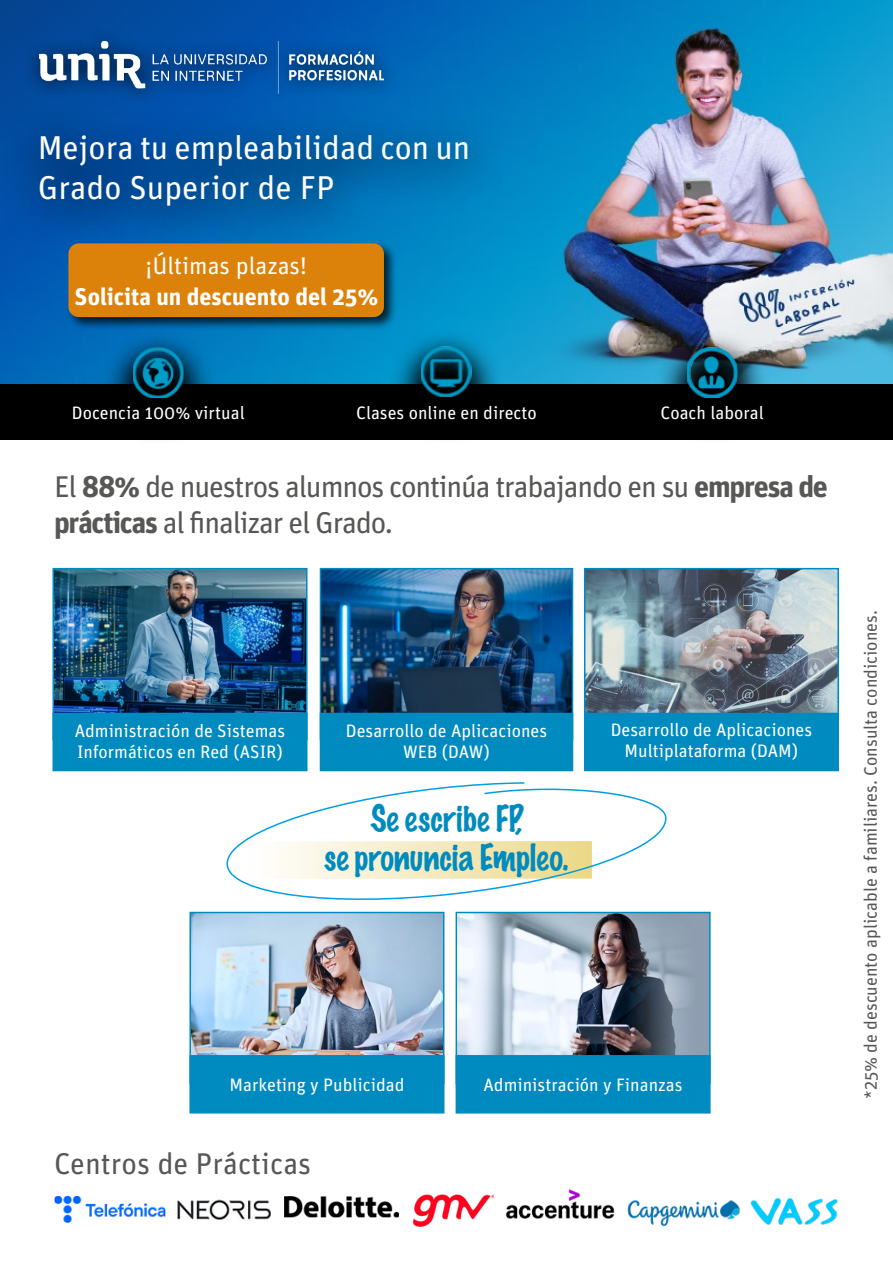
<style>
.page{position:relative;width:893px;height:1263px;background:#fff}
.page>*{position:absolute;margin:0;border:0;box-sizing:border-box;transform-origin:0 0}
.t1{font:33px/39.6px "Unit OT";color:#fff}
.t2{font:100 33px/39.6px "Marker Felt";letter-spacing:-.005em;color:#008bbf;text-align:center}
.t3{font:30px/36px "Unit OT";letter-spacing:-.04em;color:#575756}
.t4{font:30px "Unit OT";color:#575756}
.t5{font:700 24px "Unit OT";color:#fff}
.t6{font:24px "Unit OT";color:#fff}
.t7{font:18px/21.6px "Unit OT";color:#fff;text-align:center}
.t8{font:18px "Unit OT";color:#575756}
.s1{font-weight:700}
</style>
<div class="page">
<img style="left:0;top:0;width:892px;height:384px">
<div style="left:0;top:384px;width:893px;height:56px;background:#000"></div>
<svg style="left:101px;top:331px;width:114px;height:53px;background:#0069aa"></svg>
<img style="left:133px;top:347px;width:50px;height:51px">
<img style="left:655px;top:330px;width:114px;height:54px">
<img style="left:687px;top:347px;width:50px;height:51px">
<div style="left:66px;top:240px;width:332px;height:91px;background:#000;opacity:.75"></div>
<div style="left:68px;top:243px;width:316px;height:74px;background:#dc820a;border-radius:10px"></div>
<svg style="left:389px;top:330px;width:114px;height:54px;background:#048aba"></svg>
<img style="left:421px;top:346px;width:51px;height:51px">
<svg style="left:4px;top:109px;width:500px;height:138px;background:#035fa6"></svg>
<div style="left:24px;top:27px;width:375px;height:78px;background:#000;opacity:.75"></div>
<img style="left:39px;top:42px;width:345px;height:51px">
<img style="left:587px;top:571px;width:249px;height:142px">
<div style="left:584px;top:568px;width:255px;height:172px;border:2px solid #008bc0"></div>
<img style="left:323px;top:571px;width:247px;height:142px">
<div style="left:320px;top:568px;width:253px;height:172px;border:2px solid #008bc0"></div>
<div style="left:320px;top:713px;width:253px;height:58px;background:#008bc0"></div>
<div style="left:584px;top:713px;width:255px;height:58px;background:#008bc0"></div>
<img style="left:55px;top:571px;width:250px;height:142px">
<div style="left:52px;top:568px;width:256px;height:172px;border:2px solid #008bc0"></div>
<div style="left:52px;top:713px;width:256px;height:58px;background:#008bc0"></div>
<img style="left:459px;top:915px;width:249px;height:140px">
<div style="left:456px;top:912px;width:255px;height:172px;border:2px solid #008bc0"></div>
<div style="left:456px;top:1055px;width:255px;height:58px;background:#008bc0"></div>
<img style="left:192px;top:915px;width:249px;height:140px">
<div style="left:189px;top:912px;width:255px;height:172px;border:2px solid #008bc0"></div>
<div style="left:189px;top:1055px;width:255px;height:58px;background:#008bc0"></div>
<img style="left:505px;top:1189px;width:110px;height:30px">
<img style="left:627px;top:1200px;width:112px;height:27px">
<img style="left:177px;top:1199px;width:94px;height:21px">
<img style="left:54px;top:1196px;width:112px;height:27px">
<img style="left:284px;top:1196px;width:115px;height:22px">
<img style="left:412px;top:1194px;width:82px;height:33px">
<img style="left:750px;top:1198px;width:88px;height:27px">
<svg style="left:226px;top:782px;width:441px;height:118px"></svg>
<h1 class="t1" style="left:38px;top:127px;width:434px">Mejora tu empleabilidad con un<br>Grado Superior de FP</h1>
<h3 class="t6" style="left:146px;top:251px;width:163px">¡Últimas plazas!</h3>
<h3 class="t5" style="left:75px;top:281px;width:305px">Solicita un descuento del 25%</h3>
<p class="t7" style="left:72px;top:401px;width:174px">Docencia 100% virtual</p>
<p class="t7" style="left:356px;top:401px;width:182px">Clases online en directo</p>
<p class="t7" style="left:661px;top:401px;width:105px">Coach laboral</p>
<h2 class="t3" style="left:54px;top:468px;width:775px">El <span class="s1">88%</span> de nuestros alumnos continúa trabajando en su <span class="s1">empresa de prácticas</span> al finalizar el Grado.</h2>
<p class="t7" style="left:75px;top:719px;width:212px;text-align:left">Administración de Sistemas<br>Informáticos en Red (ASIR)</p>
<p class="t7" style="left:346px;top:719px;width:203px">Desarrollo de Aplicaciones<br>WEB (DAW)</p>
<p class="t7" style="left:611px;top:718px;width:203px">Desarrollo de Aplicaciones<br>Multiplataforma (DAM)</p>
<h1 class="t2" style="left:324px;top:798px;width:246px">Se escribe FP,<br>se pronuncia Empleo.</h1>
<p class="t7" style="left:230px;top:1074px;width:176px">Marketing y Publicidad</p>
<p class="t7" style="left:483px;top:1074px;width:201px">Administración y Finanzas</p>
<h2 class="t4" style="left:54px;top:1145px;width:259px">Centros de Prácticas</h2>
<p class="t8" style="left:859px;top:1099px;width:490px;rotate:-90deg">*25% de descuento aplicable a familiares. Consulta condiciones.</p>
</div>
